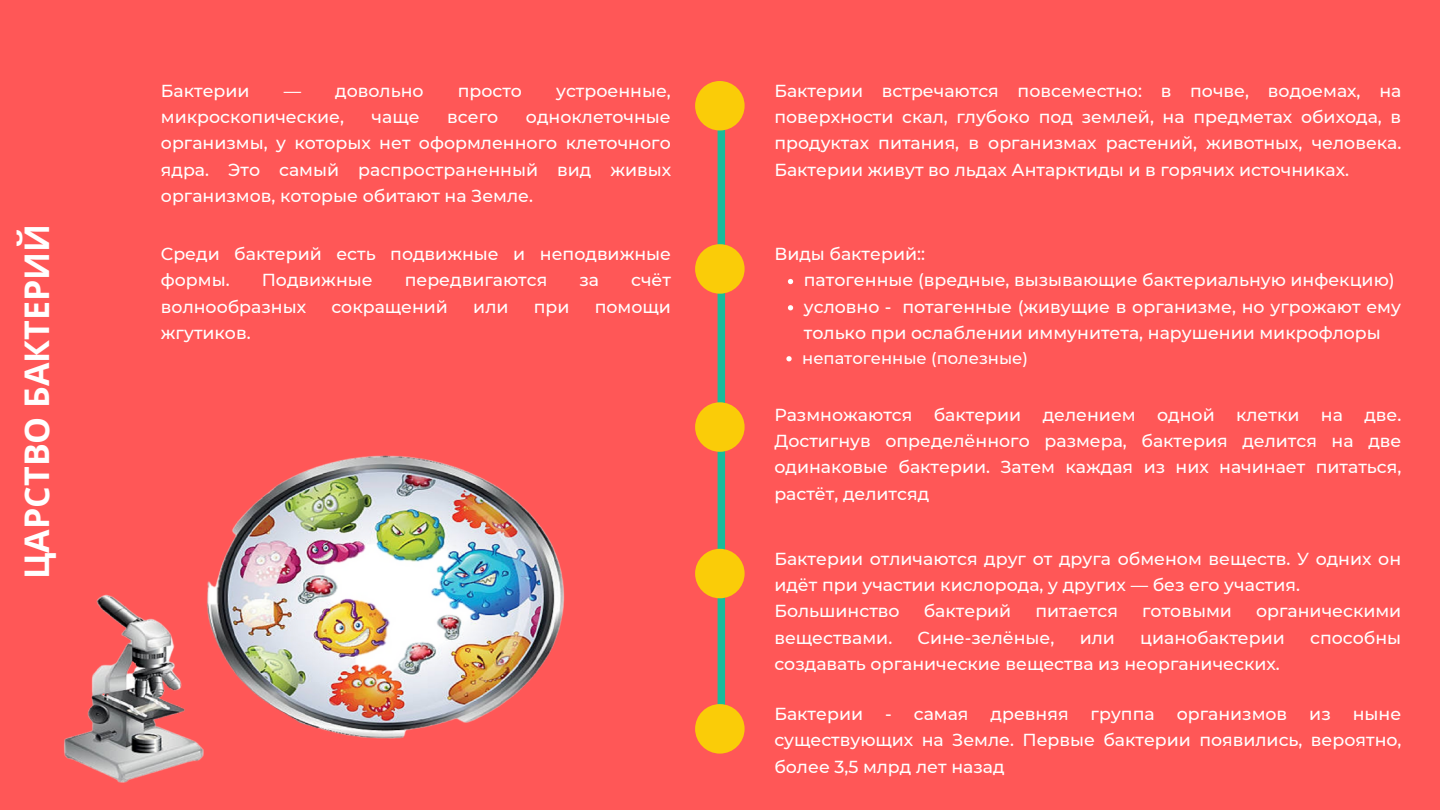
<style>
.page{position:relative;width:1440px;height:810px;background:#ff5757}
.page>*{position:absolute;margin:0;border:0;box-sizing:border-box;transform-origin:0 0}
.t1{font:700 34px "Open Sans";color:#fff}
.t2{font:500 17.4px/26.2px "Montserrat";color:#fff;text-align:justify}
.t3{font:500 16.4px "Montserrat";color:#fff}
</style>
<div class="page">
<div style="left:718px;top:85px;width:7px;height:640px;background:#1abc9b"></div>
<div style="left:695px;top:81px;width:50px;height:50px;background:#facc08;border-radius:50%"></div>
<div style="left:695px;top:244px;width:50px;height:50px;background:#facc08;border-radius:50%"></div>
<div style="left:695px;top:402px;width:50px;height:50px;background:#facc08;border-radius:50%"></div>
<div style="left:695px;top:549px;width:50px;height:49px;background:#facc08;border-radius:50%"></div>
<div style="left:695px;top:704px;width:50px;height:50px;background:#facc08;border-radius:50%"></div>
<img style="left:64px;top:455px;width:501px;height:328px">
<svg style="left:788px;top:279px;width:5px;height:5px"></svg>
<svg style="left:788px;top:305px;width:5px;height:5px"></svg>
<svg style="left:786px;top:356px;width:6px;height:5px"></svg>
<p class="t1" style="left:13px;top:579px;width:357px;rotate:-90deg">ЦАРСТВО БАКТЕРИЙ</p>
<p class="t2" style="left:161px;top:78px;width:90px">Бактерии</p>
<p class="t2" style="left:284px;top:78px;width:141px">— довольно</p>
<p class="t2" style="left:458px;top:78px;width:66px">просто</p>
<p class="t2" style="left:556px;top:78px;width:116px">устроенные,</p>
<p class="t2" style="left:161px;top:104px;width:185px">микроскопические,</p>
<p class="t2" style="left:372px;top:104px;width:49px">чаще</p>
<p class="t2" style="left:447px;top:104px;width:53px">всего</p>
<p class="t2" style="left:161px;top:104px;width:512px;text-indent:365px">одноклеточные организмы, у которых нет оформленного клеточного ядра. Это самый распространенный вид живых организмов, которые обитают на Земле.</p>
<p class="t2" style="left:774px;top:78px;width:629px">Бактерии встречаются повсеместно: в почве, водоемах, на поверхности скал, глубоко под землей, на предметах обихода, в продуктах питания, в организмах растений, животных, человека.<br>Бактерии живут во льдах Антарктиды и в горячих источниках.</p>
<p class="t2" style="left:161px;top:241px;width:512px">Среди бактерий есть подвижные и неподвижные формы.</p>
<p class="t2" style="left:262px;top:267px;width:112px">Подвижные</p>
<p class="t2" style="left:405px;top:267px;width:144px">передвигаются</p>
<p class="t2" style="left:579px;top:267px;width:21px">за</p>
<p class="t2" style="left:631px;top:267px;width:41px">счёт</p>
<p class="t2" style="left:161px;top:293px;width:147px">волнообразных</p>
<p class="t2" style="left:331px;top:293px;width:118px">сокращений</p>
<p class="t2" style="left:473px;top:293px;width:37px">или</p>
<p class="t2" style="left:534px;top:293px;width:37px">при</p>
<p class="t2" style="left:595px;top:293px;width:78px">помощи</p>
<p class="t2" style="left:161px;top:320px;width:91px">жгутиков.</p>
<p class="t2" style="left:774px;top:241px;width:152px">Виды бактерий::</p>
<p class="t2" style="left:804px;top:267px;width:592px">патогенные (вредные, вызывающие бактериальную инфекцию)</p>
<p class="t2" style="left:804px;top:293px;width:599px">условно - потагенные (живущие в организме, но угрожают ему только при ослаблении иммунитета, нарушении микрофлоры</p>
<p class="t3" style="left:802px;top:349px;width:227px">непатогенные (полезные)</p>
<p class="t2" style="left:774px;top:402px;width:629px">Размножаются бактерии делением одной клетки на две.<br>Достигнув определённого размера, бактерия делится на две одинаковые бактерии. Затем каждая из них начинает питаться, растёт, делитсяд</p>
<p class="t2" style="left:774px;top:545px;width:628px">Бактерии отличаются друг от друга обменом веществ. У одних он идёт при участии кислорода, у других — без его участия.</p>
<p class="t2" style="left:774px;top:598px;width:127px">Большинство</p>
<p class="t2" style="left:924px;top:598px;width:89px">бактерий</p>
<p class="t2" style="left:1036px;top:598px;width:84px">питается</p>
<p class="t2" style="left:1142px;top:598px;width:91px">готовыми</p>
<p class="t2" style="left:1256px;top:598px;width:147px">органическими</p>
<p class="t2" style="left:774px;top:624px;width:119px">веществами.</p>
<p class="t2" style="left:918px;top:624px;width:138px">Сине-зелёные,</p>
<p class="t2" style="left:1080px;top:624px;width:37px">или</p>
<p class="t2" style="left:1140px;top:624px;width:146px">цианобактерии</p>
<p class="t2" style="left:1310px;top:624px;width:93px">способны</p>
<p class="t2" style="left:774px;top:650px;width:507px">создавать органические вещества из неорганических.</p>
<p class="t2" style="left:774px;top:701px;width:90px">Бактерии</p>
<p class="t2" style="left:885px;top:701px;width:85px">- самая</p>
<p class="t2" style="left:991px;top:701px;width:80px">древняя</p>
<p class="t2" style="left:1091px;top:701px;width:66px">группа</p>
<p class="t2" style="left:1177px;top:701px;width:112px">организмов</p>
<p class="t2" style="left:1309px;top:701px;width:23px">из</p>
<p class="t2" style="left:774px;top:701px;width:629px;text-indent:578px">ныне существующих на Земле. Первые бактерии появились, вероятно, более 3,5 млрд лет назад</p>
</div>
